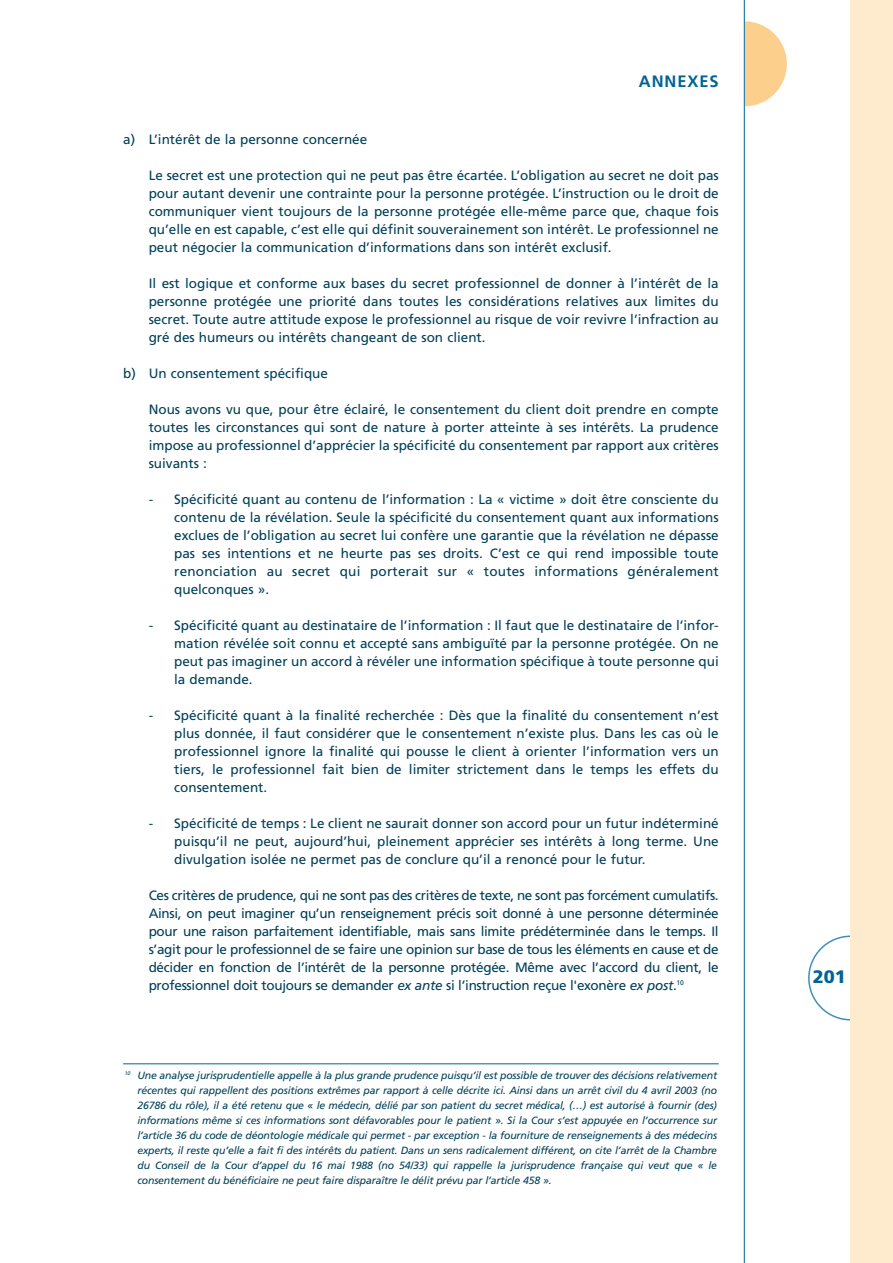
<style>
.page{position:relative;width:893px;height:1263px;background:#fff}
.page>*{position:absolute;margin:0;border:0;box-sizing:border-box;transform-origin:0 0}
.t1{font:900 18px "Frutiger";color:#006494}
.t2{font:700 16.5px "Frutiger";letter-spacing:.055em;color:#006494}
.t3{font:13.5px/18px "Frutiger";color:#004058;text-align:justify}
.t4{font:italic 10.5px/15px "Frutiger";letter-spacing:-.015em;color:#004058;text-align:justify}
.s1{font-style:italic}
</style>
<div class="page">
<svg style="left:808px;top:936px;width:42px;height:85px"></svg>
<div style="left:850px;top:0;width:42px;height:1263px;background:#feeacc"></div>
<div style="left:701px;top:21px;width:85px;height:85px;background:#fdcf8c;border-radius:50%"></div>
<div style="left:693px;top:0;width:51px;height:111px;background:#fff"></div>
<hr style="left:744px;top:0;width:1px;height:1263px;background:#006494">
<hr style="left:123px;top:1064px;width:595px;height:1px;background:#006494">
<p class="t2" style="left:639px;top:75px;width:81px">ANNEXES</p>
<p class="t3" style="left:123px;top:131px;width:246px">a) L’intérêt de la personne concernée</p>
<p class="t3" style="left:149px;top:167px;width:571px">Le secret est une protection qui ne peut pas être écartée. L’obligation au secret ne doit pas pour autant devenir une contrainte pour la personne protégée. L’instruction ou le droit de communiquer vient toujours de la personne protégée elle-même parce que, chaque fois qu’elle en est capable, c’est elle qui définit souverainement son intérêt. Le professionnel ne peut négocier la communication d’informations dans son intérêt exclusif.</p>
<p class="t3" style="left:149px;top:275px;width:571px">Il est logique et conforme aux bases du secret professionnel de donner à l’intérêt de la personne protégée une priorité dans toutes les considérations relatives aux limites du secret. Toute autre attitude expose le professionnel au risque de voir revivre l’infraction au gré des humeurs ou intérêts changeant de son client.</p>
<p class="t3" style="left:123px;top:365px;width:206px">b) Un consentement spécifique</p>
<p class="t3" style="left:149px;top:401px;width:571px">Nous avons vu que, pour être éclairé, le consentement du client doit prendre en compte toutes les circonstances qui sont de nature à porter atteinte à ses intérêts. La prudence impose au professionnel d’apprécier la spécificité du consentement par rapport aux critères suivants :</p>
<p class="t3" style="left:174px;top:491px;width:546px;text-indent:-26px">- Spécificité quant au contenu de l’information : La « victime » doit être consciente du contenu de la révélation. Seule la spécificité du consentement quant aux informations exclues de l’obligation au secret lui confère une garantie que la révélation ne dépasse pas ses intentions et ne heurte pas ses droits. C’est ce qui rend impossible toute renonciation au secret qui porterait sur « toutes informations généralement quelconques ».</p>
<p class="t3" style="left:174px;top:617px;width:546px;text-indent:-26px">- Spécificité quant au destinataire de l’information : Il faut que le destinataire de l’infor&shy;mation révélée soit connu et accepté sans ambiguïté par la personne protégée. On ne peut pas imaginer un accord à révéler une information spécifique à toute personne qui la demande.</p>
<p class="t3" style="left:174px;top:707px;width:546px;text-indent:-26px">- Spécificité quant à la finalité recherchée : Dès que la finalité du consentement n’est plus donnée, il faut considérer que le consentement n’existe plus. Dans les cas où le professionnel ignore la finalité qui pousse le client à orienter l’information vers un tiers, le professionnel fait bien de limiter strictement dans le temps les effets du consentement.</p>
<p class="t3" style="left:174px;top:815px;width:546px;text-indent:-26px">- Spécificité de temps : Le client ne saurait donner son accord pour un futur indéterminé puisqu’il ne peut, aujourd’hui, pleinement apprécier ses intérêts à long terme. Une divulgation isolée ne permet pas de conclure qu’il a renoncé pour le futur.</p>
<p class="t3" style="left:149px;top:887px;width:571px">Ces critères de prudence, qui ne sont pas des critères de texte, ne sont pas forcément cumulatifs.<br>Ainsi, on peut imaginer qu’un renseignement précis soit donné à une personne déterminée pour une raison parfaitement identifiable, mais sans limite prédéterminée dans le temps. Il s’agit pour le professionnel de se faire une opinion sur base de tous les éléments en cause et de décider en fonction de l’intérêt de la personne protégée. Même avec l’accord du client, le professionnel doit toujours se demander <span class="s1">ex ante</span> si l’instruction reçue l'exonère <span class="s1">ex post</span>.<sup>10</sup></p>
<p class="t4" style="left:137px;top:1068px;width:581px;text-indent:-13px"><sup>10</sup> Une analyse jurisprudentielle appelle à la plus grande prudence puisqu’il est possible de trouver des décisions relativement récentes qui rappellent des positions extrêmes par rapport à celle décrite ici. Ainsi dans un arrêt civil du 4 avril 2003 (no 26786 du rôle), il a été retenu que « le médecin, délié par son patient du secret médical, (…) est autorisé à fournir (des) informations même si ces informations sont défavorables pour le patient ». Si la Cour s’est appuyée en l’occurrence sur l’article 36 du code de déontologie médicale qui permet - par exception - la fourniture de renseignements à des médecins experts, il reste qu’elle a fait fi des intérêts du patient. Dans un sens radicalement différent, on cite l’arrêt de la Chambre du Conseil de la Cour d’appel du 16 mai 1988 (no 54/33) qui rappelle la jurisprudence française qui veut que « le consentement du bénéficiaire ne peut faire disparaître le délit prévu par l’article 458 ».</p>
<h1 class="t1" style="left:812px;top:969px;width:35px">201</h1>
</div>
